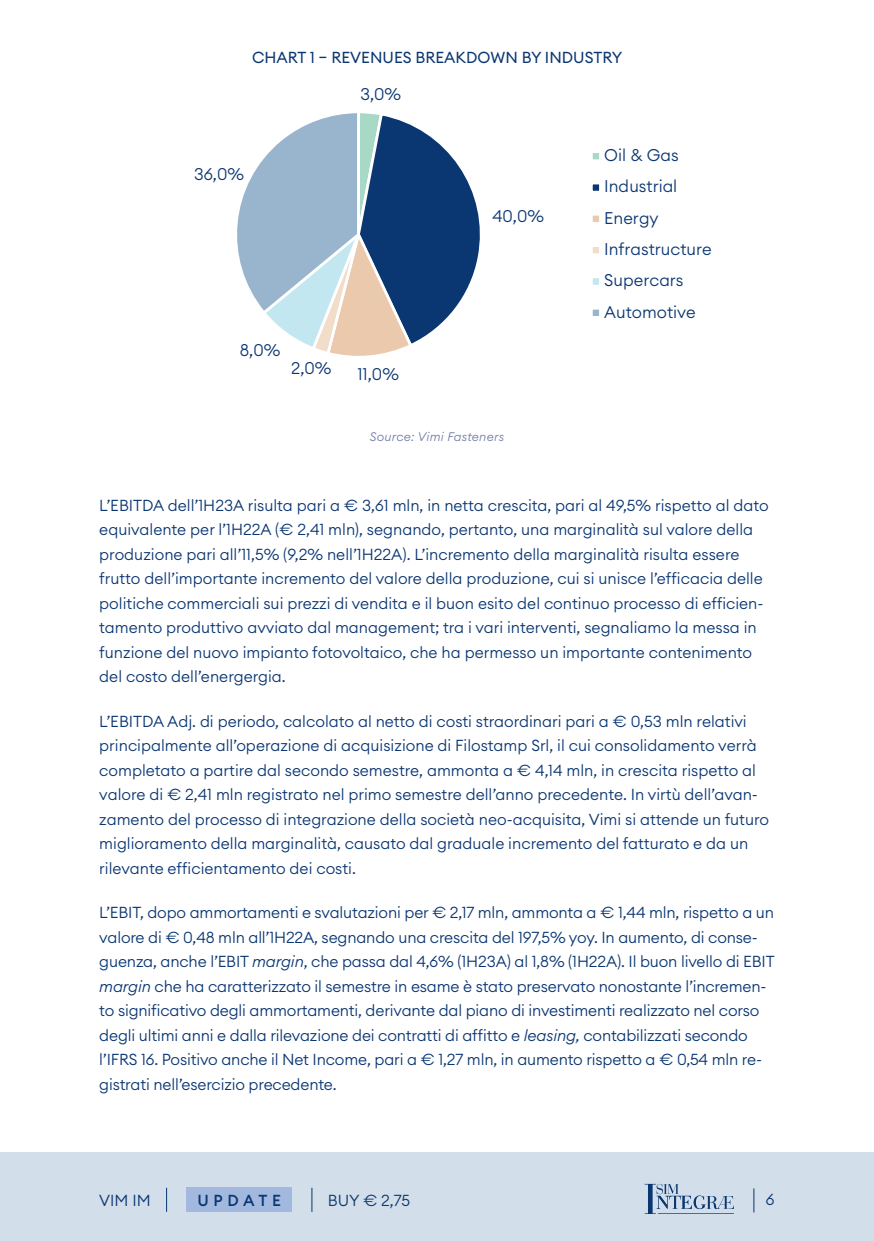
<style>
.page{position:relative;width:874px;height:1241px;background:#fff}
.page>*{position:absolute;margin:0;border:0;box-sizing:border-box;transform-origin:0 0}
.t1{font:300 16.62px/31.3px "Euclid Circular A";color:#0a3672}
.t2{font:300 15.75px/24.5px "Euclid Circular A";color:#0a3672}
.intestazione_tabelle_e_grafici{font:15.75px "Euclid Circular A";color:#0a3672}
.t3{font:500 15.75px "Euclid Circular A";letter-spacing:.3em;color:#0a3672}
.source{font:italic 300 12.25px "Euclid Circular A";letter-spacing:.02em;color:#747ea8}
.s1{font-style:italic}
</style>
<div class="page">
<div style="left:0;top:1152px;width:873px;height:88px;background:#d2dee9"></div>
<svg style="left:166px;top:1187px;width:1px;height:24px"></svg>
<div style="left:186px;top:1187px;width:106px;height:24px;background:#a2b8de"></div>
<svg style="left:311px;top:1187px;width:1px;height:24px"></svg>
<svg style="left:753px;top:1188px;width:1px;height:24px"></svg>
<svg style="left:644px;top:1183px;width:89px;height:30px"></svg>
<svg style="left:237px;top:113px;width:243px;height:243px"></svg>
<div style="left:591px;top:152px;width:9px;height:9px;background:#a8d9c6"></div>
<div style="left:589px;top:150px;width:12px;height:12px;border:3px solid #fff"></div>
<div style="left:591px;top:183px;width:9px;height:9px;background:#0a3672"></div>
<div style="left:589px;top:182px;width:12px;height:11px;border:3px solid #fff"></div>
<div style="left:591px;top:214px;width:9px;height:9px;background:#ebc9ad"></div>
<div style="left:589px;top:213px;width:12px;height:12px;border:3px solid #fff"></div>
<div style="left:591px;top:245px;width:9px;height:10px;background:#f2dcca"></div>
<div style="left:589px;top:244px;width:12px;height:12px;border:3px solid #fff"></div>
<div style="left:591px;top:277px;width:9px;height:9px;background:#c3e7f0"></div>
<div style="left:589px;top:275px;width:12px;height:12px;border:3px solid #fff"></div>
<div style="left:591px;top:308px;width:9px;height:9px;background:#99b4cd"></div>
<div style="left:589px;top:307px;width:12px;height:12px;border:3px solid #fff"></div>
<p class="intestazione_tabelle_e_grafici" style="left:252px;top:47px;width:372px">CHART 1 – REVENUES BREAKDOWN BY INDUSTRY</p>
<p class="t1" style="left:360px;top:78px;width:42px">3,0%</p>
<p class="t1" style="left:194px;top:158px;width:52px">36,0%</p>
<p class="t1" style="left:492px;top:201px;width:53px">40,0%</p>
<p class="t1" style="left:604px;top:139px;width:109px">Oil &amp; Gas<br>Industrial<br>Energy<br>Infrastructure<br>Supercars<br>Automotive</p>
<p class="t1" style="left:239px;top:334px;width:42px">8,0%</p>
<p class="t1" style="left:291px;top:352px;width:42px">2,0%</p>
<p class="t1" style="left:357px;top:358px;width:43px">11,0%</p>
<p class="source" style="left:369px;top:428px;width:136px">Source: Vimi Fasteners</p>
<p class="t2" style="left:99px;top:492px;width:670px">L’EBITDA dell’1H23A risulta pari a € 3,61 mln, in netta crescita, pari al 49,5% rispetto al dato equivalente per l’1H22A (€ 2,41 mln), segnando, pertanto, una marginalità sul valore della produzione pari all’11,5% (9,2% nell’1H22A). L’incremento della marginalità risulta essere frutto dell’importante incremento del valore della produzione, cui si unisce l’efficacia delle politiche commerciali sui prezzi di vendita e il buon esito del continuo processo di efficien&shy;tamento produttivo avviato dal management; tra i vari interventi, segnaliamo la messa in funzione del nuovo impianto fotovoltaico, che ha permesso un importante contenimento del costo dell’energergia.</p>
<p class="t2" style="left:99px;top:708px;width:671px">L’EBITDA Adj. di periodo, calcolato al netto di costi straordinari pari a € 0,53 mln relativi principalmente all’operazione di acquisizione di Filostamp Srl, il cui consolidamento verrà completato a partire dal secondo semestre, ammonta a € 4,14 mln, in crescita rispetto al valore di € 2,41 mln registrato nel primo semestre dell’anno precedente. In virtù dell’avan&shy;zamento del processo di integrazione della società neo-acquisita, Vimi si attende un futuro miglioramento della marginalità, causato dal graduale incremento del fatturato e da un rilevante efficientamento dei costi.</p>
<p class="t2" style="left:99px;top:900px;width:676px">L’EBIT, dopo ammortamenti e svalutazioni per € 2,17 mln, ammonta a € 1,44 mln, rispetto a un valore di € 0,48 mln all’1H22A, segnando una crescita del 197,5% yoy. In aumento, di conse&shy;guenza, anche l’EBIT <span class="s1">margin</span>, che passa dal 4,6% (1H23A) al 1,8% (1H22A). Il buon livello di EBIT <span class="s1">margin</span> che ha caratterizzato il semestre in esame è stato preservato nonostante l’incremen&shy;to significativo degli ammortamenti, derivante dal piano di investimenti realizzato nel corso degli ultimi anni e dalla rilevazione dei contratti di affitto e <span class="s1">leasing,</span> contabilizzati secondo l’IFRS 16. Positivo anche il Net Income, pari a € 1,27 mln, in aumento rispetto a € 0,54 mln re&shy;gistrati nell’esercizio precedente.</p>
<p class="t1" style="left:645px;top:805px;width:44px">73,00</p>
<p class="t1" style="left:531px;top:829px;width:44px">67,00</p>
<p class="t1" style="left:115px;top:835px;width:45px">70,00</p>
<p class="t1" style="left:190px;top:906px;width:42px">47,97</p>
<p class="t1" style="left:115px;top:915px;width:46px">50,00</p>
<p class="t1" style="left:115px;top:956px;width:47px">40,00</p>
<p class="t1" style="left:115px;top:996px;width:46px">30,00</p>
<p class="t1" style="left:115px;top:1037px;width:46px">20,00</p>
<p class="t1" style="left:227px;top:1073px;width:33px">6,72</p>
<p class="t1" style="left:115px;top:1077px;width:42px">10,00</p>
<p class="t1" style="left:306px;top:1179px;width:157px">Value of Production</p>
<p class="t2" style="left:99px;top:1187px;width:53px">VIM IM</p>
<p class="t3" style="left:197px;top:1190px;width:85px">UPDATE</p>
<p class="t2" style="left:327px;top:1187px;width:84px">BUY € 2,75</p>
<p class="t2" style="left:765px;top:1186px;width:10px">6</p>
</div>
